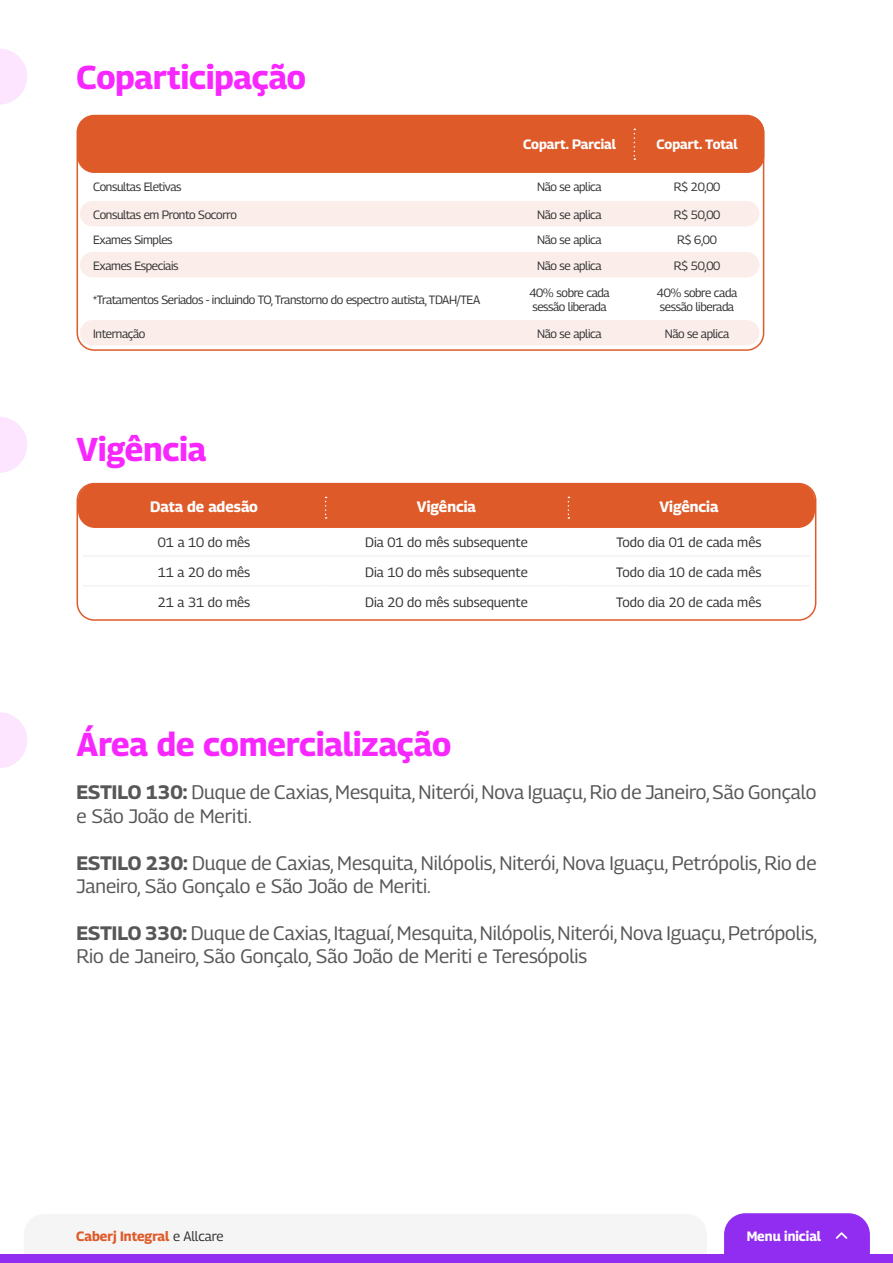
<style>
.page{position:relative;width:893px;height:1263px;background:#fff}
.page>*{position:absolute;margin:0;border:0;box-sizing:border-box;transform-origin:0 0}
.t1{font:700 33px "Georama";color:#f826ff}
.t2{font:19.5px/23.4px "Georama";color:#575757}
.t3{font:700 15px "Georama";color:#fff}
.t4{font:13.5px "Georama";color:#333}
.t5{font:700 13.5px "Georama";color:#fff}
.t6{font:700 13.5px "Georama";letter-spacing:-.005em;color:#df5a29}
.t7{font:12px/14.4px "Georama";letter-spacing:-.03em;color:#333}
.s1{font-weight:700}
.s2{font-weight:400;color:#333}
</style>
<div class="page">
<svg style="left:0;top:48px;width:27px;height:57px"></svg>
<svg style="left:0;top:417px;width:27px;height:56px"></svg>
<div style="left:78px;top:484px;width:737px;height:44px;background:#df5a29;border-radius:17px"></div>
<hr style="left:83px;top:555px;width:242px;height:2px;background:#f3f3f2">
<hr style="left:325px;top:555px;width:243px;height:2px;background:#f3f3f2">
<hr style="left:568px;top:555px;width:242px;height:2px;background:#f3f3f2">
<hr style="left:83px;top:585px;width:242px;height:1px;background:#f3f3f2">
<hr style="left:325px;top:585px;width:243px;height:1px;background:#f3f3f2">
<hr style="left:568px;top:585px;width:242px;height:1px;background:#f3f3f2">
<svg style="left:325px;top:497px;width:2px;height:22px"></svg>
<svg style="left:568px;top:497px;width:1px;height:22px"></svg>
<div style="left:77px;top:483px;width:739px;height:138px;border:2px solid #df5a29;border-radius:17px"></div>
<svg style="left:0;top:712px;width:27px;height:56px"></svg>
<div style="left:80px;top:201px;width:679px;height:25px;background:#fbeeea;border-radius:13px"></div>
<div style="left:80px;top:252px;width:679px;height:25px;background:#fbeeea;border-radius:13px"></div>
<div style="left:80px;top:320px;width:679px;height:25px;background:#fbeeea;border-radius:13px"></div>
<div style="left:77px;top:116px;width:687px;height:57px;background:#de5a29;border-radius:17px"></div>
<div style="left:77px;top:115px;width:687px;height:236px;border:2px solid #df5a29;border-radius:17px"></div>
<svg style="left:634px;top:129px;width:1px;height:31px"></svg>
<div style="left:0;top:1254px;width:893px;height:9px;background:#912cf1"></div>
<svg style="left:724px;top:1213px;width:146px;height:41px;background:#9535f1"></svg>
<h1 class="t1" style="left:77px;top:54px;width:231px">Coparticipação</h1>
<p class="t5" style="left:523px;top:135px;width:94px">Copart. Parcial</p>
<p class="t5" style="left:656px;top:135px;width:83px">Copart. Total</p>
<p class="t7" style="left:93px;top:179px;width:90px">Consultas Eletivas</p>
<p class="t7" style="left:537px;top:179px;width:66px">Não se aplica</p>
<p class="t7" style="left:674px;top:179px;width:48px">R$ 20,00</p>
<p class="t7" style="left:93px;top:207px;width:145px">Consultas em Pronto Socorro</p>
<p class="t7" style="left:537px;top:207px;width:66px">Não se aplica</p>
<p class="t7" style="left:674px;top:207px;width:48px">R$ 50,00</p>
<p class="t7" style="left:93px;top:233px;width:81px">Exames Simples</p>
<p class="t7" style="left:537px;top:233px;width:66px">Não se aplica</p>
<p class="t7" style="left:677px;top:233px;width:41px">R$ 6,00</p>
<p class="t7" style="left:93px;top:258px;width:87px">Exames Especiais</p>
<p class="t7" style="left:537px;top:258px;width:66px">Não se aplica</p>
<p class="t7" style="left:674px;top:258px;width:48px">R$ 50,00</p>
<p class="t7" style="left:93px;top:292px;width:388px">*Tratamentos Seriados - incluindo TO, Transtorno do espectro autista, TDAH/TEA</p>
<p class="t7" style="left:529px;top:285px;width:82px">40% sobre cada sessão liberada</p>
<p class="t7" style="left:657px;top:285px;width:82px">40% sobre cada sessão liberada</p>
<p class="t7" style="left:93px;top:326px;width:54px">Internação</p>
<p class="t7" style="left:537px;top:326px;width:66px">Não se aplica</p>
<p class="t7" style="left:665px;top:326px;width:66px">Não se aplica</p>
<h1 class="t1" style="left:77px;top:425px;width:131px">Vigência</h1>
<p class="t3" style="left:150px;top:496px;width:109px">Data de adesão</p>
<p class="t3" style="left:417px;top:496px;width:61px">Vigência</p>
<p class="t3" style="left:659px;top:496px;width:61px">Vigência</p>
<p class="t4" style="left:158px;top:533px;width:94px">01 a 10 do mês</p>
<p class="t4" style="left:365px;top:533px;width:164px">Dia 01 do mês subsequente</p>
<p class="t4" style="left:616px;top:533px;width:147px">Todo dia 01 de cada mês</p>
<p class="t4" style="left:158px;top:563px;width:94px">11 a 20 do mês</p>
<p class="t4" style="left:365px;top:563px;width:164px">Dia 10 do mês subsequente</p>
<p class="t4" style="left:616px;top:563px;width:147px">Todo dia 10 de cada mês</p>
<p class="t4" style="left:158px;top:593px;width:94px">21 a 31 do mês</p>
<p class="t4" style="left:365px;top:593px;width:164px">Dia 20 do mês subsequente</p>
<p class="t4" style="left:616px;top:593px;width:147px">Todo dia 20 de cada mês</p>
<h1 class="t1" style="left:77px;top:721px;width:376px">Área de comercialização</h1>
<p class="t2" style="left:77px;top:780px;width:741px"><span class="s1">ESTILO 130:</span> Duque de Caxias, Mesquita, Niterói, Nova Iguaçu, Rio de Janeiro, São Gonçalo e São João de Meriti.</p>
<p class="t2" style="left:77px;top:851px;width:741px"><span class="s1">ESTILO 230:</span> Duque de Caxias, Mesquita, Nilópolis, Niterói, Nova Iguaçu, Petrópolis, Rio de<br>Janeiro, São Gonçalo e São João de Meriti.</p>
<p class="t2" style="left:77px;top:921px;width:742px"><span class="s1">ESTILO 330:</span> Duque de Caxias, Itaguaí, Mesquita, Nilópolis, Niterói, Nova Iguaçu, Petrópolis,<br>Rio de Janeiro, São Gonçalo, São João de Meriti e Teresópolis</p>
<p class="t6" style="left:76px;top:1226px;width:149px">Caberj Integral <span class="s2">e Allcare</span></p>
<p class="t5" style="left:747px;top:1226px;width:76px">Menu inicial</p>
</div>
